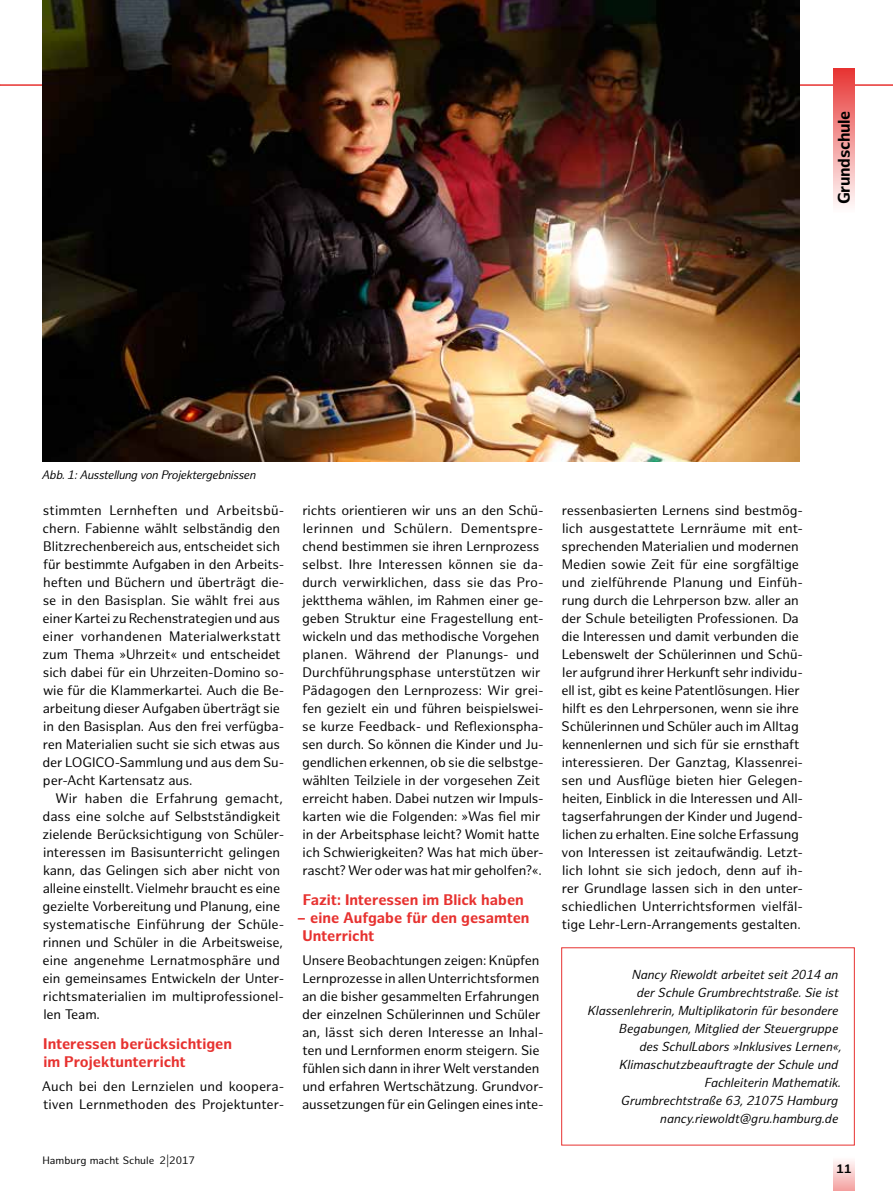
<style>
.page{position:relative;width:893px;height:1191px;background:#fff}
.page>*{position:absolute;margin:0;border:0;box-sizing:border-box;transform-origin:0 0}
.t1{font:700 16.5px "Hamburg Sans";letter-spacing:-.02em;color:#000}
.t2{font:700 15px/18px "Hamburg Sans";color:#e73230}
.t3{font:13.5px/18px "Hamburg Sans";letter-spacing:-.01em;color:#000}
.t4{font:italic 12.75px/18px "Hamburg Sans";color:#000;text-align:right}
.t5{font:italic 12px "Hamburg Sans";letter-spacing:-.02em;color:#000}
.t6{font:700 12px "Hamburg Sans";color:#000}
.t7{font:10.5px "Hamburg Sans";color:#000}
</style>
<div class="page">
<div style="left:833px;top:1157px;width:22px;height:34px;background:linear-gradient(to bottom,#fffefe,#f4a3a2)"></div>
<hr style="left:0;top:84px;width:893px;height:2px;background:#e73230">
<div style="left:833px;top:68px;width:22px;height:145px;background:linear-gradient(to bottom,#e73533,#fff)"></div>
<div style="left:561px;top:947px;width:294px;height:198px;border:1px solid #e73230"></div>
<img style="left:43px;top:0;width:756px;height:461px">
<p class="t1" style="left:835px;top:204px;width:95px;rotate:-90deg">Grundschule</p>
<p class="t5" style="left:42px;top:468px;width:215px">Abb. 1: Ausstellung von Projektergebnissen</p>
<p class="t3" style="left:43px;top:502px;width:243px">stimmten Lernheften und Arbeitsbü&shy;chern. Fabienne wählt selbständig den Blitzrechenbereich aus, entscheidet sich für bestimmte Aufgaben in den Arbeits&shy;heften und Büchern und überträgt die&shy;se in den Basisplan. Sie wählt frei aus einer Kartei zu Rechenstrategien und aus einer vorhandenen Materialwerkstatt zum Thema »Uhrzeit« und entscheidet sich dabei für ein Uhrzeiten-Domino so&shy;wie für die Klammerkartei. Auch die Be&shy;arbeitung dieser Aufgaben überträgt sie in den Basisplan. Aus den frei verfügba&shy;ren Materialien sucht sie sich etwas aus der LOGICO-Sammlung und aus dem Su&shy;per-Acht Kartensatz aus.</p>
<p class="t3" style="left:43px;top:790px;width:243px;text-indent:13px">Wir haben die Erfahrung gemacht, dass eine solche auf Selbstständigkeit zielende Berücksichtigung von Schüler&shy;interessen im Basisunterricht gelingen kann, das Gelingen sich aber nicht von alleine einstellt. Vielmehr braucht es eine gezielte Vorbereitung und Planung, eine systematische Einführung der Schüle&shy;rinnen und Schüler in die Arbeitsweise, eine angenehme Lernatmosphäre und ein gemeinsames Entwickeln der Unter&shy;richtsmaterialien im multiprofessionel&shy;len Team.</p>
<p class="t2" style="left:43px;top:1035px;width:190px">Interessen berücksichtigen im Projektunterricht</p>
<p class="t3" style="left:42px;top:1078px;width:244px">Auch bei den Lernzielen und koopera&shy;tiven Lernmethoden des Projektunter-</p>
<p class="t3" style="left:302px;top:502px;width:243px">richts orientieren wir uns an den Schü&shy;lerinnen und Schülern. Dementspre&shy;chend bestimmen sie ihren Lernprozess selbst. Ihre Interessen können sie da&shy;durch verwirklichen, dass sie das Pro&shy;jektthema wählen, im Rahmen einer ge&shy;geben Struktur eine Fragestellung ent&shy;wickeln und das methodische Vorgehen planen. Während der Planungs- und Durchführungsphase unterstützen wir Pädagogen den Lernprozess: Wir grei&shy;fen gezielt ein und führen beispielswei&shy;se kurze Feedback- und Reflexionspha&shy;sen durch. So können die Kinder und Ju&shy;gendlichen erkennen, ob sie die selbstge&shy;wählten Teilziele in der vorgesehen Zeit erreicht haben. Dabei nutzen wir Impuls&shy;karten wie die Folgenden: »Was fiel mir in der Arbeitsphase leicht? Womit hatte ich Schwierigkeiten? Was hat mich über&shy;rascht? Wer oder was hat mir geholfen?«.</p>
<p class="t2" style="left:303px;top:891px;width:223px">Fazit: Interessen im Blick haben</p>
<p class="t2" style="left:303px;top:909px;width:228px;text-indent:-6px">– eine Aufgabe für den gesamten<br>Unterricht</p>
<p class="t3" style="left:302px;top:952px;width:243px">Unsere Beobachtungen zeigen: Knüpfen Lernprozesse in allen Unterrichtsformen an die bisher gesammelten Erfahrungen der einzelnen Schülerinnen und Schüler an, lässt sich deren Interesse an Inhal&shy;ten und Lernformen enorm steigern. Sie fühlen sich dann in ihrer Welt verstanden und erfahren Wertschätzung. Grundvor&shy;aussetzungen für ein Gelingen eines inte-</p>
<p class="t7" style="left:43px;top:1154px;width:154px">Hamburg macht Schule 2|2017</p>
<p class="t3" style="left:561px;top:502px;width:243px">ressenbasierten Lernens sind bestmög&shy;lich ausgestattete Lernräume mit ent&shy;sprechenden Materialien und modernen Medien sowie Zeit für eine sorgfältige und zielführende Planung und Einfüh&shy;rung durch die Lehrperson bzw. aller an der Schule beteiligten Professionen. Da die Interessen und damit verbunden die Lebenswelt der Schülerinnen und Schü&shy;ler aufgrund ihrer Herkunft sehr individu&shy;ell ist, gibt es keine Patentlösungen. Hier hilft es den Lehrpersonen, wenn sie ihre Schülerinnen und Schüler auch im Alltag kennenlernen und sich für sie ernsthaft interessieren. Der Ganztag, Klassenrei&shy;sen und Ausflüge bieten hier Gelegen&shy;heiten, Einblick in die Interessen und All&shy;tagserfahrungen der Kinder und Jugend&shy;lichen zu erhalten. Eine solche Erfassung von Interessen ist zeitaufwändig. Letzt&shy;lich lohnt sie sich jedoch, denn auf ih&shy;rer Grundlage lassen sich in den unter&shy;schiedlichen Unterrichtsformen vielfäl&shy;tige Lehr-Lern-Arrangements gestalten.</p>
<p class="t4" style="left:588px;top:966px;width:256px">Nancy Riewoldt arbeitet seit 2014 an<br>der Schule Grumbrechtstraße. Sie ist Klassenlehrerin, Multiplikatorin für besondere Begabungen, Mitglied der Steuergruppe<br>des SchulLabors »Inklusives Lernen«, Klimaschutzbeauftragte der Schule und Fachleiterin Mathematik.<br>Grumbrechtstraße 63, 21075 Hamburg nancy.riewoldt@gru.hamburg.de</p>
<p class="t6" style="left:836px;top:1161px;width:17px">11</p>
</div>
